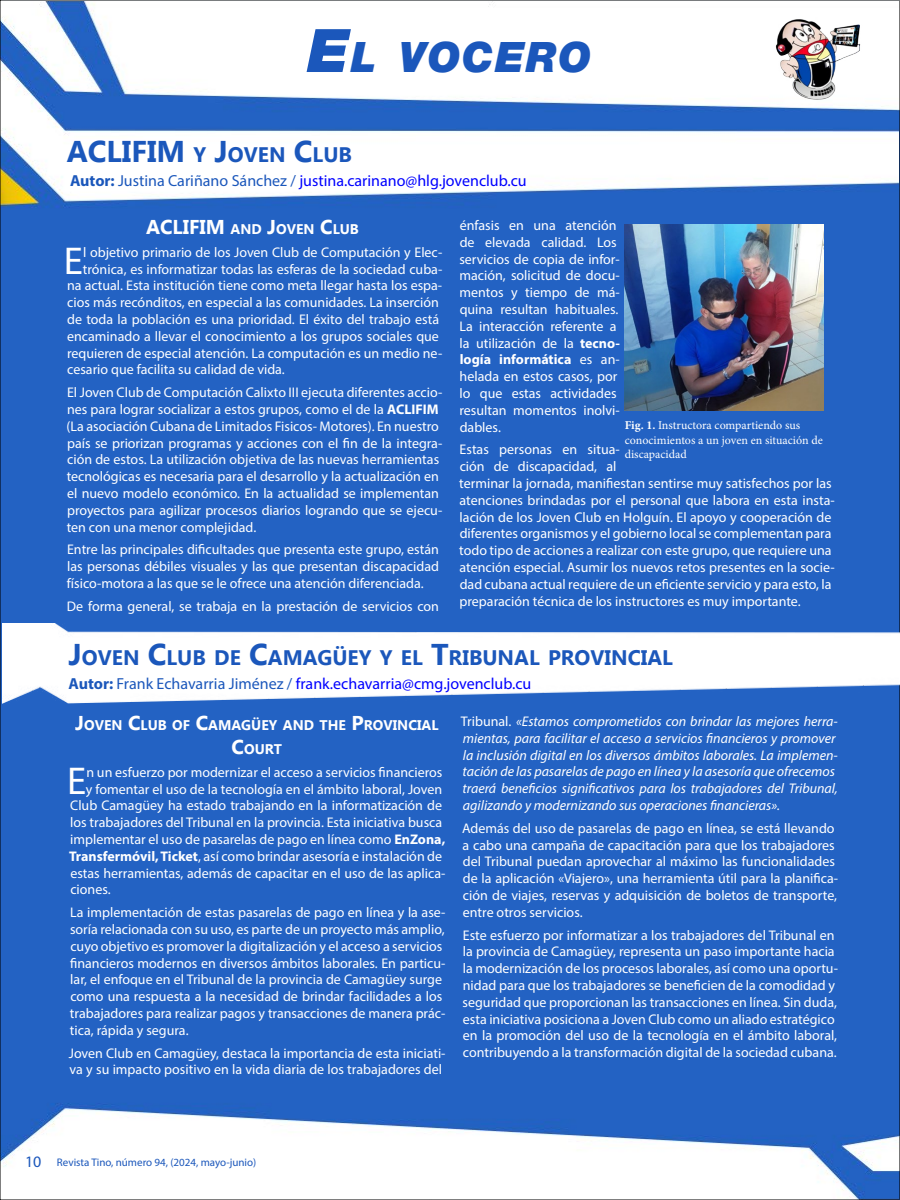
<style>
.page{position:relative;width:900px;height:1200px;background:#fff}
.page>*{position:absolute;margin:0;border:0;box-sizing:border-box;transform-origin:0 0}
.t1{font:italic 900 42px "Helvetica Neue LT Std";letter-spacing:.03em;color:#1b57bb}
.t2{font:38.9px "Myriad Pro";color:#fff}
.t3{font:700 30px "Lao UI";color:#1b57bb}
.t4{font:700 21px "Lao UI";color:#1b57bb}
.t5{font:700 20px "Lao UI";color:#fff}
.t6{font:16px "Myriad Pro";color:#00f}
.t7{font:14px/16.8px "Myriad Pro";color:#fff}
.t8{font:italic 14px/16.8px "Myriad Pro";color:#fff}
.t9{font:700 14px/24px "Lao UI";color:#fff;text-align:center}
.t10{font:12px/14.4px "Minion Pro";color:#fff}
.t11{font:11px "Myriad Pro";color:#1b57bb}
.s1{font-size:60px}
.s2{font-size:30px}
.s3{font-weight:700;color:#1b57bb}
.s4{color:#1b57bb}
.s5{font-size:20px}
.s6{font-weight:700}
.s7{font-style:normal}
.s8{font-size:16px}
</style>
<div class="page">
<img style="left:2px;top:2px;width:896px;height:1196px">
<svg style="left:899px;top:0;width:1px;height:1200px"></svg>
<img style="left:762px;top:8px;width:106px;height:98px">
<img style="left:3px;top:624px;width:897px;height:80px">
<img style="left:625px;top:224px;width:199px;height:187px">
<h1 class="t1" style="left:307px;top:31px;width:286px"><span class="s1">E</span>L VOCERO</h1>
<h3 class="t3" style="left:67px;top:131px;width:38px">ACLIFIM</h3>
<h3 class="t4" style="left:194px;top:140px;width:158px">Y <span class="s2">J</span>OVEN <span class="s2">C</span>LUB</h3>
<p class="t6" style="left:70px;top:171px;width:458px"><span class="s3">Autor:</span> <span class="s4">Justina Cariñano Sánchez /</span> justina.carinano@hlg.jovenclub.cu</p>
<h3 class="t5" style="left:146px;top:214px;width:26px">ACLIFIM</h3>
<p class="t9" style="left:231px;top:217px;width:128px">AND <span class="s5">J</span>OVEN <span class="s5">C</span>LUB</p>
<h2 class="t2" style="left:64px;top:237px;width:21px">E</h2>
<p class="t7" style="left:83px;top:244px;width:361px">l objetivo primario de los Joven Club de Computación y Elec-</p>
<p class="t7" style="left:459px;top:217px;width:162px">énfasis en una atención de elevada calidad. Los servicios de copia de infor&shy;mación, solicitud de docu&shy;mentos y tiempo de má&shy;quina resultan habituales.<br>La interacción referente a la utilización de la <span class="s6">tecno&shy;logía informática</span> es an&shy;helada en estos casos, por lo que estas actividades resultan momentos inolvi&shy;dables.</p>
<p class="t7" style="left:459px;top:441px;width:377px">Estas personas en situa-<br>ción de discapacidad, al<br>terminar la jornada, manifiestan sentirse muy satisfechos por las atenciones brindadas por el personal que labora en esta insta&shy;lación de los Joven Club en Holguín. El apoyo y cooperación de diferentes organismos y el gobierno local se complementan para todo tipo de acciones a realizar con este grupo, que requiere una atención especial. Asumir los nuevos retos presentes en la socie&shy;dad cubana actual requiere de un eficiente servicio y para esto, la preparación técnica de los instructores es muy importante.</p>
<h3 class="t4" style="left:69px;top:643px;width:606px"><span class="s2">J</span>OVEN <span class="s2">C</span>LUB DE <span class="s2">C</span>AMAGÜEY Y EL <span class="s2">T</span>RIBUNAL PROVINCIAL</h3>
<p class="t6" style="left:69px;top:673px;width:464px"><span class="s3">Autor:</span> <span class="s4">Frank Echavarria Jiménez /</span> frank.echavarria@cmg.jovenclub.cu</p>
<p class="t9" style="left:75px;top:713px;width:365px"><span class="s5">J</span>OVEN <span class="s5">C</span>LUB OF <span class="s5">C</span>AMAGÜEY AND THE <span class="s5">P</span>ROVINCIAL<br><span class="s5">C</span>OURT</p>
<h2 class="t2" style="left:67px;top:757px;width:21px">E</h2>
<p class="t7" style="left:86px;top:764px;width:358px">n un esfuerzo por modernizar el acceso a servicios financieros</p>
<p class="t7" style="left:83px;top:260px;width:361px">trónica, es informatizar todas las esferas de la sociedad cuba-</p>
<p class="t7" style="left:67px;top:277px;width:377px">na actual. Esta institución tiene como meta llegar hasta los espa-</p>
<p class="t7" style="left:67px;top:294px;width:373px">cios más recónditos, en especial a las comunidades. La inserción</p>
<p class="t7" style="left:67px;top:311px;width:373px">de toda la población es una prioridad. El éxito del trabajo está</p>
<p class="t7" style="left:67px;top:328px;width:373px">encaminado a llevar el conocimiento a los grupos sociales que</p>
<p class="t7" style="left:67px;top:344px;width:377px">requieren de especial atención. La computación es un medio ne-</p>
<p class="t7" style="left:67px;top:361px;width:219px">cesario que facilita su calidad de vida.</p>
<p class="t7" style="left:67px;top:384px;width:377px">El Joven Club de Computación Calixto III ejecuta diferentes accio&shy;nes para lograr socializar a estos grupos, como el de la <span class="s6">ACLIFIM </span>(La asociación Cubana de Limitados Fisicos- Motores). En nuestro país se priorizan programas y acciones con el fin de la integra&shy;ción de estos. La utilización objetiva de las nuevas herramientas tecnológicas es necesaria para el desarrollo y la actualización en el nuevo modelo económico. En la actualidad se implementan proyectos para agilizar procesos diarios logrando que se ejecu&shy;ten con una menor complejidad.</p>
<p class="t7" style="left:67px;top:541px;width:374px;text-align:justify">Entre las principales dificultades que presenta este grupo, están las personas débiles visuales y las que presentan discapacidad físico-motora a las que se le ofrece una atención diferenciada.</p>
<p class="t7" style="left:67px;top:598px;width:374px">De forma general, se trabaja en la prestación de servicios con</p>
<p class="t10" style="left:625px;top:418px;width:200px"><span class="s6">Fig. 1.</span> Instructora compartiendo sus conocimientos a un joven en situación de discapacidad</p>
<p class="t8" style="left:461px;top:713px;width:379px"><span class="s7">Tribunal.</span> «Estamos comprometidos con brindar las mejores herra&shy;mientas, para facilitar el acceso a servicios financieros y promover la inclusión digital en los diversos ámbitos laborales. La implemen&shy;tación de las pasarelas de pago en línea y la asesoría que ofrecemos traerá beneficios significativos para los trabajadores del Tribunal, agilizando y modernizando sus operaciones financieras».</p>
<p class="t7" style="left:462px;top:820px;width:377px">Además del uso de pasarelas de pago en línea, se está llevando a cabo una campaña de capacitación para que los trabajadores del Tribunal puedan aprovechar al máximo las funcionalidades de la aplicación «Viajero», una herramienta útil para la planifica&shy;ción de viajes, reservas y adquisición de boletos de transporte, entre otros servicios.</p>
<p class="t7" style="left:463px;top:926px;width:377px">Este esfuerzo por informatizar a los trabajadores del Tribunal en la provincia de Camagüey, representa un paso importante hacia la modernización de los procesos laborales, así como una oportu&shy;nidad para que los trabajadores se beneficien de la comodidad y seguridad que proporcionan las transacciones en línea. Sin duda, esta iniciativa posiciona a Joven Club como un aliado estratégico en la promoción del uso de la tecnología en el ámbito laboral, contribuyendo a la transformación digital de la sociedad cubana.</p>
<p class="t7" style="left:86px;top:780px;width:358px">y fomentar el uso de la tecnología en el ámbito laboral, Joven</p>
<p class="t7" style="left:70px;top:797px;width:373px">Club Camagüey ha estado trabajando en la informatización de</p>
<p class="t7" style="left:70px;top:814px;width:373px">los trabajadores del Tribunal en la provincia. Esta iniciativa busca</p>
<p class="t7" style="left:70px;top:831px;width:377px">implementar el uso de pasarelas de pago en línea como <span class="s6">EnZona,</span></p>
<p class="t7" style="left:69px;top:848px;width:375px"><span class="s6">Transfermóvil, Ticket</span>, así como brindar asesoría e instalación de</p>
<p class="t7" style="left:70px;top:864px;width:377px">estas herramientas, además de capacitar en el uso de las aplica-</p>
<p class="t7" style="left:70px;top:881px;width:42px">ciones.</p>
<p class="t7" style="left:70px;top:904px;width:377px">La implementación de estas pasarelas de pago en línea y la ase&shy;soría relacionada con su uso, es parte de un proyecto más amplio, cuyo objetivo es promover la digitalización y el acceso a servicios financieros modernos en diversos ámbitos laborales. En particu&shy;lar, el enfoque en el Tribunal de la provincia de Camagüey surge como una respuesta a la necesidad de brindar facilidades a los trabajadores para realizar pagos y transacciones de manera prác&shy;tica, rápida y segura.</p>
<p class="t7" style="left:69px;top:1044px;width:378px">Joven Club en Camagüey, destaca la importancia de esta iniciati&shy;va y su impacto positivo en la vida diaria de los trabajadores del</p>
<p class="t11" style="left:25px;top:1155px;width:233px"><span class="s8">10</span> Revista Tino, número 94, (2024, mayo-junio)</p>
</div>
